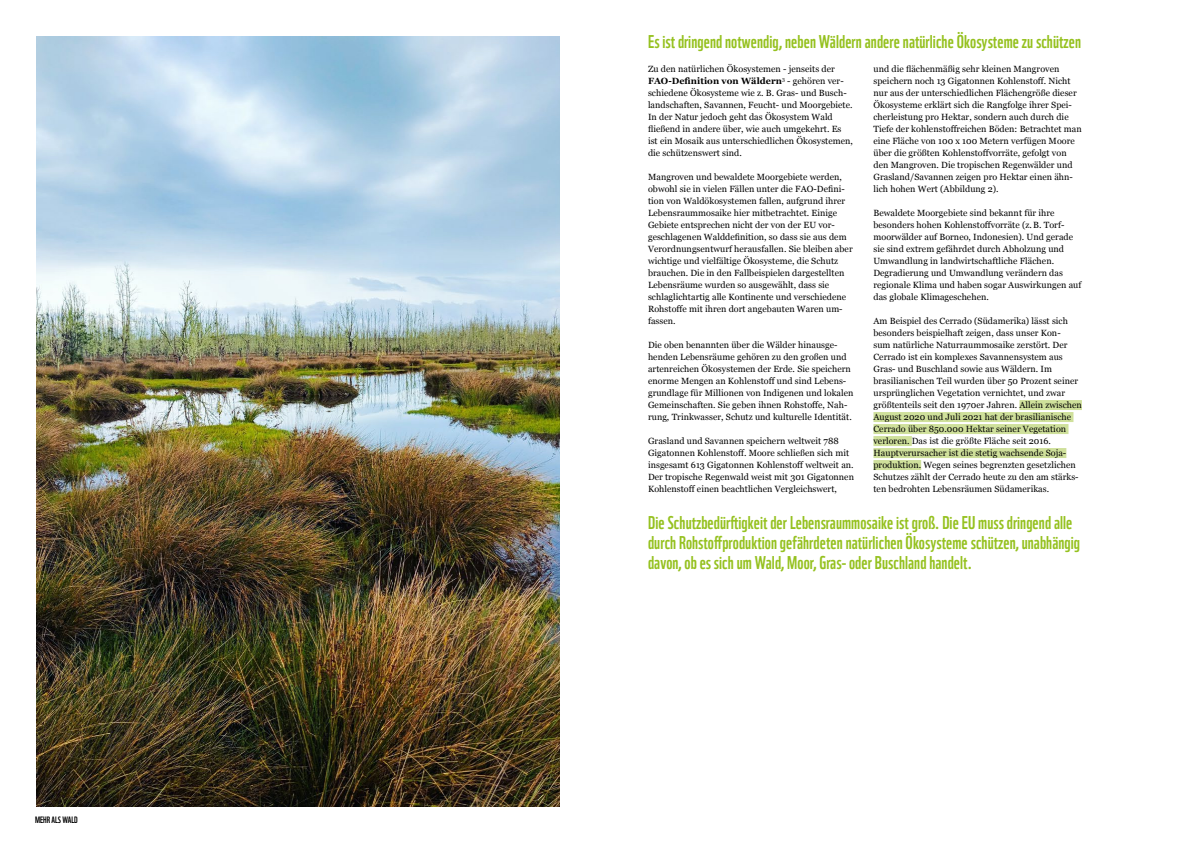
<style>
.page{position:relative;width:1191px;height:842px;background:#fff}
.page>*{position:absolute;margin:0;border:0;box-sizing:border-box;transform-origin:0 0}
.t1{font:18px/20px "WWF";letter-spacing:.005em;color:#95c11f}
.t2{font:9px/12px "Georgia";letter-spacing:.005em;color:#000}
.t3{font:9px "WWF";color:#000}
.s1{font-weight:700}
</style>
<div class="page">
<div style="left:1019px;top:400px;width:62px;height:10px;background:#cfe09b"></div>
<div style="left:873px;top:412px;width:200px;height:10px;background:#cfe09b"></div>
<div style="left:873px;top:424px;width:195px;height:10px;background:#cfe09b"></div>
<div style="left:873px;top:436px;width:38px;height:10px;background:#cfe09b"></div>
<div style="left:873px;top:448px;width:193px;height:10px;background:#cfe09b"></div>
<div style="left:873px;top:460px;width:48px;height:10px;background:#cfe09b"></div>
<img style="left:36px;top:36px;width:523px;height:771px">
<p class="t3" style="left:35px;top:813px;width:44px">MEHR ALS WALD</p>
<h1 class="t1" style="left:648px;top:30px;width:434px">Es ist dringend notwendig, neben Wäldern andere natürliche Ökosysteme zu schützen</h1>
<p class="t2" style="left:648px;top:63px;width:206px">Zu den natürlichen Ökosystemen - jenseits der <span class="s1">FAO-Definition von Wäldern</span><sup>3</sup> - gehören ver&shy;schiedene Ökosysteme wie z. B. Gras- und Busch&shy;landschaften, Savannen, Feucht- und Moorgebiete.<br>In der Natur jedoch geht das Ökosystem Wald fließend in andere über, wie auch umgekehrt. Es ist ein Mosaik aus unterschiedlichen Ökosystemen, die schützenswert sind.</p>
<p class="t2" style="left:648px;top:171px;width:206px">Mangroven und bewaldete Moorgebiete werden, obwohl sie in vielen Fällen unter die FAO-Defini&shy;tion von Waldökosystemen fallen, aufgrund ihrer Lebensraummosaike hier mitbetrachtet. Einige Gebiete entsprechen nicht der von der EU vor&shy;geschlagenen Walddefinition, so dass sie aus dem Verordnungsentwurf herausfallen. Sie bleiben aber wichtige und vielfältige Ökosysteme, die Schutz brauchen. Die in den Fallbeispielen dargestellten Lebensräume wurden so ausgewählt, dass sie schlaglichtartig alle Kontinente und verschiedene Rohstoffe mit ihren dort angebauten Waren um&shy;fassen.</p>
<p class="t2" style="left:648px;top:338px;width:207px">Die oben benannten über die Wälder hinausge&shy;henden Lebensräume gehören zu den großen und artenreichen Ökosystemen der Erde. Sie speichern enorme Mengen an Kohlenstoff und sind Lebens&shy;grundlage für Millionen von Indigenen und lokalen Gemeinschaften. Sie geben ihnen Rohstoffe, Nah&shy;rung, Trinkwasser, Schutz und kulturelle Identität.</p>
<p class="t2" style="left:648px;top:434px;width:207px">Grasland und Savannen speichern weltweit 788<br>Gigatonnen Kohlenstoff. Moore schließen sich mit insgesamt 613 Gigatonnen Kohlenstoff weltweit an.<br>Der tropische Regenwald weist mit 301 Gigatonnen Kohlenstoff einen beachtlichen Vergleichswert,</p>
<p class="t2" style="left:873px;top:63px;width:210px">und die flächenmäßig sehr kleinen Mangroven speichern noch 13 Gigatonnen Kohlenstoff. Nicht nur aus der unterschiedlichen Flächengröße dieser Ökosysteme erklärt sich die Rangfolge ihrer Spei&shy;cherleistung pro Hektar, sondern auch durch die Tiefe der kohlenstoffreichen Böden: Betrachtet man eine Fläche von 100 x 100 Metern verfügen Moore über die größten Kohlenstoffvorräte, gefolgt von den Mangroven. Die tropischen Regenwälder und Grasland/Savannen zeigen pro Hektar einen ähn&shy;lich hohen Wert (Abbildung 2).</p>
<p class="t2" style="left:873px;top:206px;width:209px">Bewaldete Moorgebiete sind bekannt für ihre besonders hohen Kohlenstoffvorräte (z.B. Torf&shy;moorwälder auf Borneo, Indonesien). Und gerade sie sind extrem gefährdet durch Abholzung und Umwandlung in landwirtschaftliche Flächen.<br>Degradierung und Umwandlung verändern das regionale Klima und haben sogar Auswirkungen auf das globale Klimageschehen.</p>
<p class="t2" style="left:873px;top:314px;width:210px">Am Beispiel des Cerrado (Südamerika) lässt sich besonders beispielhaft zeigen, dass unser Kon-<br>sum natürliche Naturraummosaike zerstört. Der Cerrado ist ein komplexes Savannensystem aus Gras- und Buschland sowie aus Wäldern. Im brasilianischen Teil wurden über 50 Prozent seiner ursprünglichen Vegetation vernichtet, und zwar größtenteils seit den 1970er Jahren. Allein zwischen August 2020 und Juli 2021 hat der brasilianische Cerrado über 850.000 Hektar seiner Vegetation verloren. Das ist die größte Fläche seit 2016.<br>Hauptverursacher ist die stetig wachsende Soja&shy;produktion. Wegen seines begrenzten gesetzlichen Schutzes zählt der Cerrado heute zu den am stärks&shy;ten bedrohten Lebensräumen Südamerikas.</p>
<h1 class="t1" style="left:648px;top:511px;width:433px">Die Schutzbedürftigkeit der Lebensraummosaike ist groß. Die EU muss dringend alle durch Rohstoffproduktion gefährdeten natürlichen Ökosysteme schützen, unabhängig davon, ob es sich um Wald, Moor, Gras- oder Buschland handelt.</h1>
</div>
